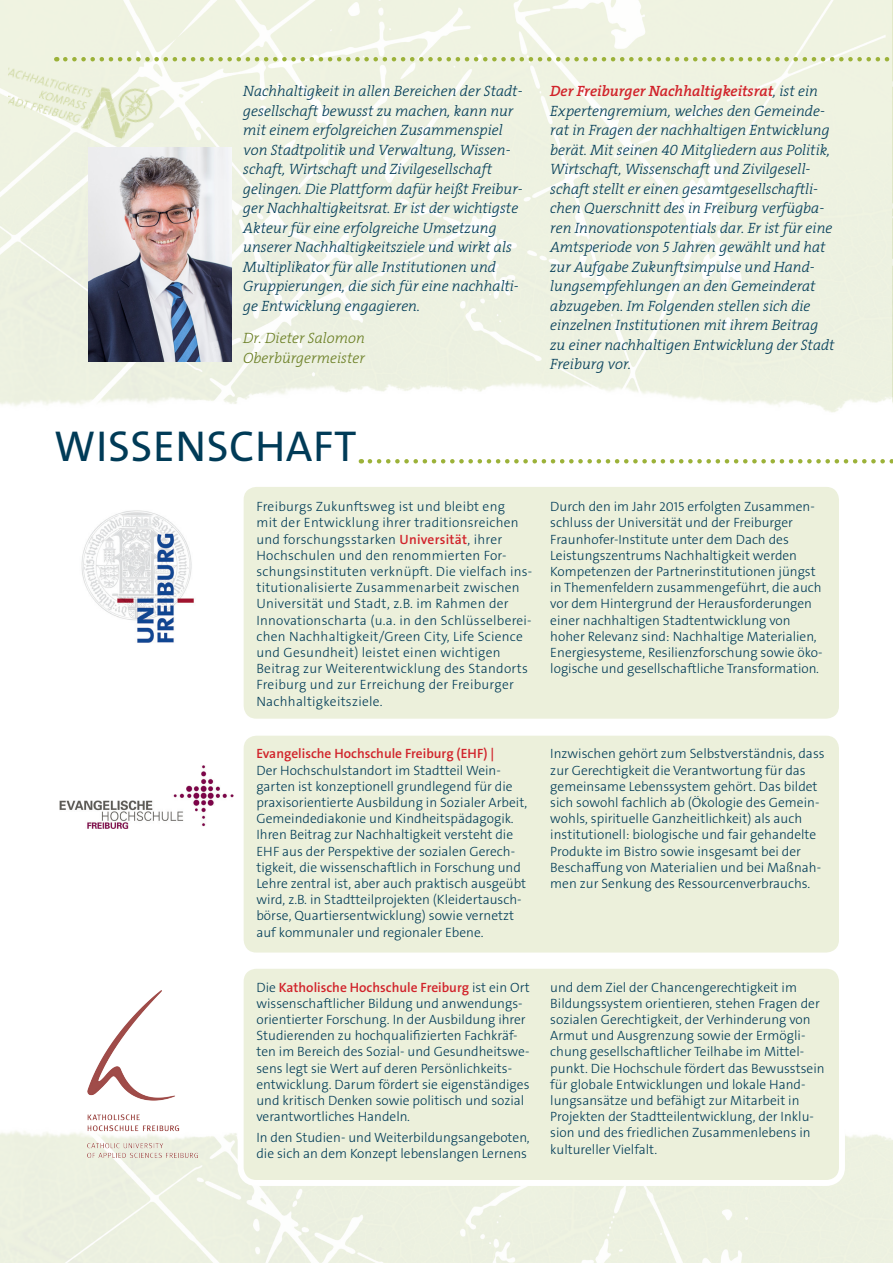
<style>
.page{position:relative;width:893px;height:1263px;background:#fff}
.page>*{position:absolute;margin:0;border:0;box-sizing:border-box;transform-origin:0 0}
.Titelhead{font:43.5px "The Sans W5 Plain";letter-spacing:.015em;color:#003b57}
.Zitat_OB{font:15px/19.5px "The Serif LP3 Lig IT";color:#003b57}
.Zitat_OB-2{font:15px/19.5px "The Serif LP3 Lig IT";color:#6a7e23}
.Aktion{font:13.5px/16.2px "The Sans W3 Lig";color:#003b57}
.Aktion-2{font:13.5px/16.2px "The Sans W3 Lig";letter-spacing:.02em;color:#003b57}
.s1{font-family:"The Serif LP6 Se Bld IT";color:#d1232a}
.s2{font-family:"The Sans W6 Se Bld";color:#d1232a}
</style>
<div class="page">
<img style="left:0;top:0;width:893px;height:413px">
<img style="left:0;top:1119px;width:893px;height:144px">
<img style="left:8px;top:67px;width:151px;height:80px">
<img style="left:89px;top:148px;width:142px;height:214px">
<svg style="left:65px;top:57px;width:828px;height:4px;background:#cdd89e"></svg>
<svg style="left:370px;top:459px;width:523px;height:4px"></svg>
<div style="left:244px;top:487px;width:595px;height:232px;background:#ecf0db;border-radius:13px"></div>
<img style="left:81px;top:510px;width:113px;height:133px">
<div style="left:241px;top:966px;width:601px;height:217px;background:#ecf0db;border-radius:16px"></div>
<div style="left:238px;top:963px;width:607px;height:223px;border:6px solid #fff;border-radius:16px"></div>
<img style="left:88px;top:991px;width:110px;height:167px">
<div style="left:244px;top:736px;width:595px;height:216px;background:#ecf0db;border-radius:13px"></div>
<img style="left:59px;top:765px;width:175px;height:63px">
<p class="Zitat_OB" style="left:243px;top:82px;width:281px">Nachhaltigkeit in allen Bereichen der Stadt&shy;gesellschaft bewusst zu machen, kann nur mit einem erfolgreichen Zusammenspiel von Stadtpolitik und Verwaltung, Wissen&shy;schaft, Wirtschaft und Zivilgesellschaft gelingen. Die Plattform dafür heißt Freibur&shy;ger Nachhaltigkeitsrat. Er ist der wichtigste Akteur für eine erfolgreiche Umsetzung unserer Nachhaltigkeitsziele und wirkt als Multiplikator für alle Institutionen und Gruppierungen, die sich für eine nachhalti&shy;ge Entwicklung engagieren.</p>
<p class="Zitat_OB-2" style="left:243px;top:329px;width:123px">Dr. Dieter Salomon<br>Oberbürgermeister</p>
<p class="Titelhead" style="left:54px;top:418px;width:304px">WISSENSCHAFT</p>
<p class="Zitat_OB" style="left:550px;top:82px;width:286px"><span class="s1">Der Freiburger Nachhaltigkeitsrat</span>, ist ein Expertengremium, welches den Gemeinde&shy;rat in Fragen der nachhaltigen Entwicklung berät. Mit seinen 40 Mitgliedern aus Politik, Wirtschaft, Wissenschaft und Zivilgesell&shy;schaft stellt er einen gesamtgesellschaftli&shy;chen Querschnitt des in Freiburg verfügba&shy;ren Innovationspotentials dar. Er ist für eine Amtsperiode von 5 Jahren gewählt und hat zur Aufgabe Zukunftsimpulse und Hand&shy;lungsempfehlungen an den Gemeinderat abzugeben. Im Folgenden stellen sich die einzelnen Institutionen mit ihrem Beitrag zu einer nachhaltigen Entwicklung der Stadt Freiburg vor.</p>
<p class="Aktion-2" style="left:256px;top:499px;width:277px">Freiburgs Zukunftsweg ist und bleibt eng<br>mit der Entwicklung ihrer traditionsreichen und forschungsstarken <span class="s2">Universität</span>, ihrer Hochschulen und den renommierten For&shy;schungsinstituten verknüpft. Die vielfach ins&shy;titutionalisierte Zusammenarbeit zwischen Universität und Stadt, z.B. im Rahmen der Innovationscharta (u.a. in den Schlüsselberei&shy;chen Nachhaltigkeit/Green City, Life Science und Gesundheit) leistet einen wichtigen Beitrag zur Weiterentwicklung des Standorts Freiburg und zur Erreichung der Freiburger Nachhaltigkeitsziele.</p>
<p class="Aktion" style="left:550px;top:499px;width:274px">Durch den im Jahr 2015 erfolgten Zusammen&shy;schluss der Universität und der Freiburger Fraunhofer-Institute unter dem Dach des Leistungszentrums Nachhaltigkeit werden Kompetenzen der Partnerinstitutionen jüngst in Themenfeldern zusammengeführt, die auch vor dem Hintergrund der Herausforderungen einer nachhaltigen Stadtentwicklung von hoher Relevanz sind: Nachhaltige Materialien, Energiesysteme, Resilienzforschung sowie öko&shy;logische und gesellschaftliche Transformation.</p>
<p class="Aktion" style="left:256px;top:746px;width:272px"><span class="s2">Evangelische Hochschule Freiburg (EHF) |<br></span>Der Hochschulstandort im Stadtteil Wein&shy;garten ist konzeptionell grundlegend für die praxisorientierte Ausbildung in Sozialer Arbeit, Gemeindediakonie und Kindheitspädagogik.<br>Ihren Beitrag zur Nachhaltigkeit versteht die EHF aus der Perspektive der sozialen Gerech&shy;tigkeit, die wissenschaftlich in Forschung und Lehre zentral ist, aber auch praktisch ausgeübt wird, z.B. in Stadtteilprojekten (Kleidertausch&shy;börse, Quartiersentwicklung) sowie vernetzt auf kommunaler und regionaler Ebene.</p>
<p class="Aktion" style="left:550px;top:746px;width:276px">Inzwischen gehört zum Selbstverständnis, dass zur Gerechtigkeit die Verantwortung für das gemeinsame Lebenssystem gehört. Das bildet sich sowohl fachlich ab (Ökologie des Gemein&shy;wohls, spirituelle Ganzheitlichkeit) als auch institutionell: biologische und fair gehandelte Produkte im Bistro sowie insgesamt bei der Beschaffung von Materialien und bei Maßnah&shy;men zur Senkung des Ressourcenverbrauchs.</p>
<p class="Aktion" style="left:256px;top:979px;width:275px">Die <span class="s2">Katholische Hochschule Freiburg</span> ist ein Ort wissenschaftlicher Bildung und anwendungs&shy;orientierter Forschung. In der Ausbildung ihrer Studierenden zu hochqualifizierten Fachkräf&shy;ten im Bereich des Sozial- und Gesundheitswe&shy;sens legt sie Wert auf deren Persönlichkeits&shy;entwicklung. Darum fördert sie eigenständiges und kritisch Denken sowie politisch und sozial verantwortliches Handeln.</p>
<p class="Aktion" style="left:256px;top:1129px;width:275px">In den Studien- und Weiterbildungsangeboten, die sich an dem Konzept lebenslangen Lernens</p>
<p class="Aktion" style="left:550px;top:979px;width:276px">und dem Ziel der Chancengerechtigkeit im Bildungssystem orientieren, stehen Fragen der sozialen Gerechtigkeit, der Verhinderung von Armut und Ausgrenzung sowie der Ermögli&shy;chung gesellschaftlicher Teilhabe im Mittel&shy;punkt. Die Hochschule fördert das Bewusstsein für globale Entwicklungen und lokale Hand&shy;lungsansätze und befähigt zur Mitarbeit in Projekten der Stadtteilentwicklung, der Inklu&shy;sion und des friedlichen Zusammenlebens in kultureller Vielfalt.</p>
</div>
